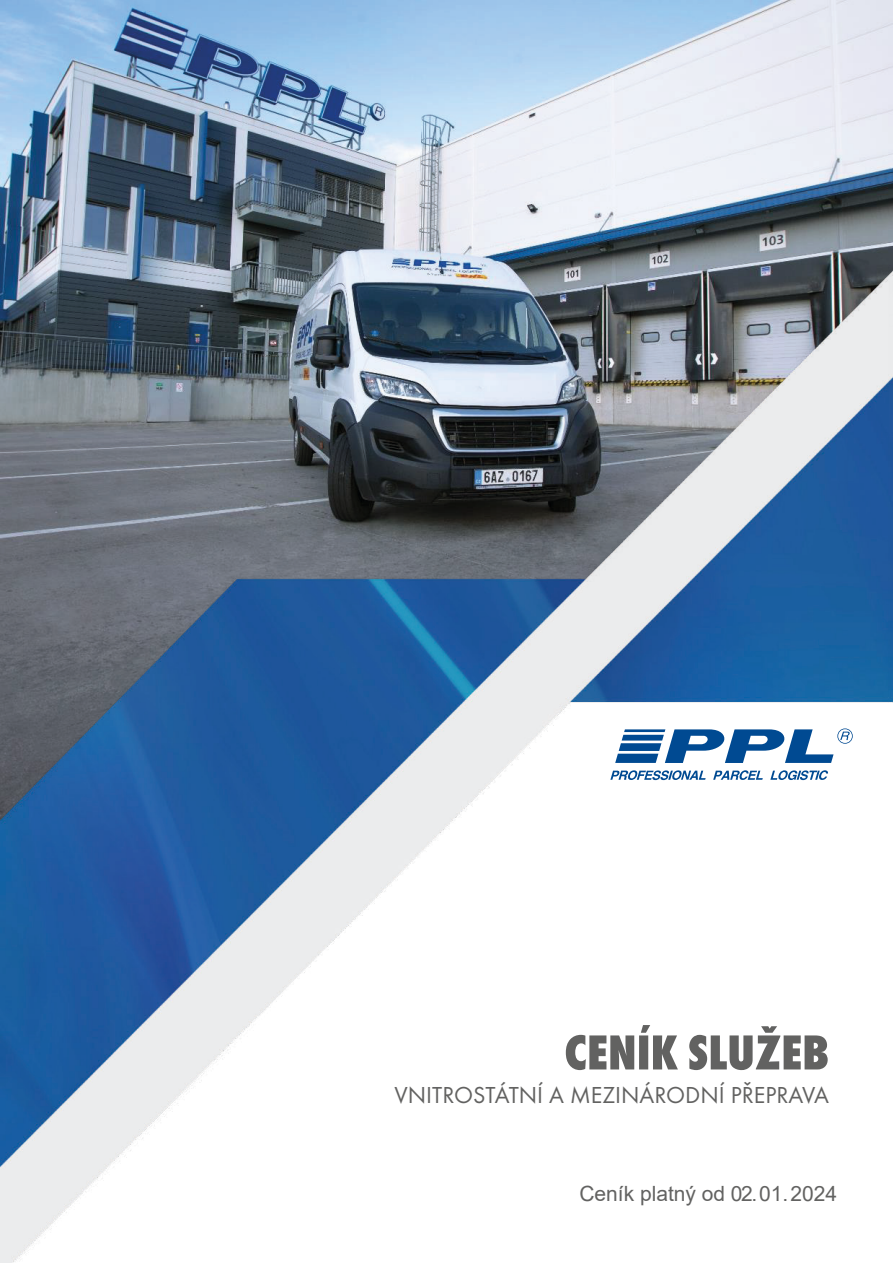
<style>
.page{position:relative;width:893px;height:1263px;background:#fff}
.page>*{position:absolute;margin:0;border:0;box-sizing:border-box;transform-origin:0 0}
.t1{font:51px "Futura TOT Extr Bold Cond";color:#626261}
.t2{font:24px "Futura TOT";color:#626261}
.t3{font:21px "Arial";color:#626261}
</style>
<div class="page">
<img style="left:0;top:0;width:893px;height:1263px">
<svg style="left:610px;top:770px;width:96px;height:10px"></svg>
<svg style="left:713px;top:770px;width:50px;height:10px"></svg>
<svg style="left:770px;top:770px;width:58px;height:10px"></svg>
<svg style="left:615px;top:728px;width:238px;height:35px"></svg>
<h1 class="t1" style="left:564px;top:1024px;width:266px">CENÍK SLUŽEB</h1>
<p class="t2" style="left:394px;top:1080px;width:436px">VNITROSTÁTNÍ A MEZINÁRODNÍ PŘEPRAVA</p>
<p class="t3" style="left:579px;top:1179px;width:259px">Ceník platný od 02. 01. 2024</p>
</div>
